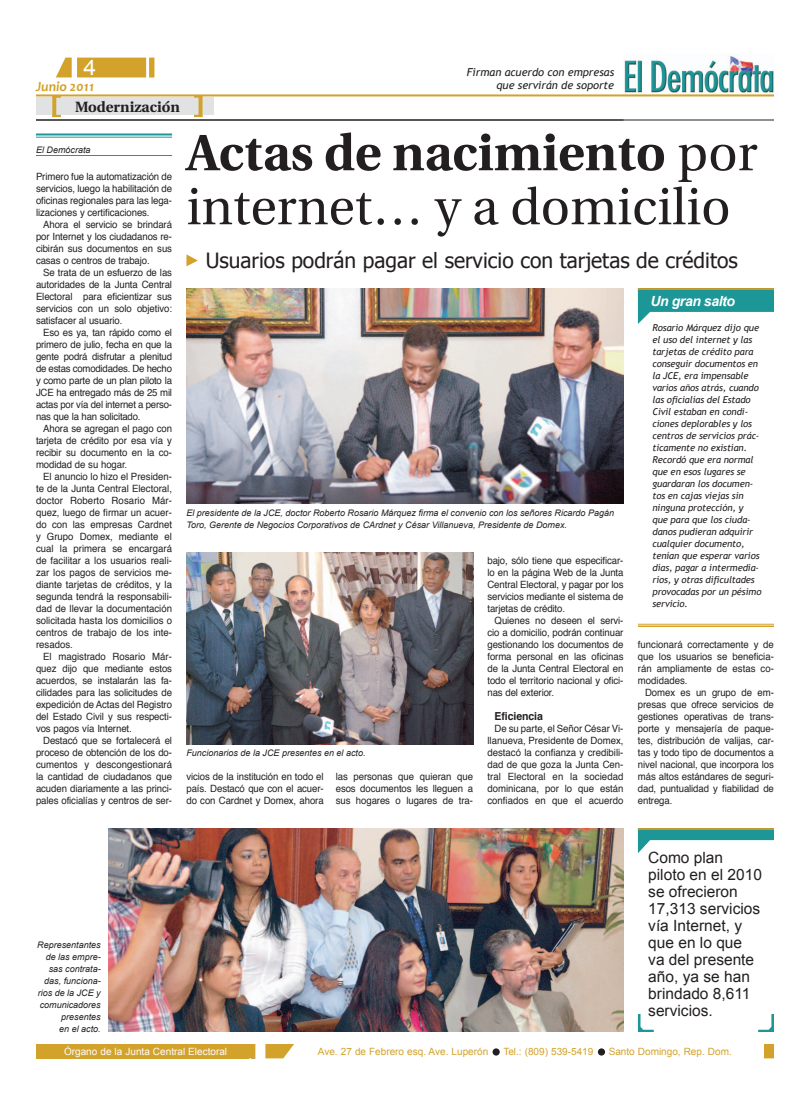
<style>
.page{position:relative;width:810px;height:1116px;background:#fff}
.page>*{position:absolute;margin:0;border:0;box-sizing:border-box;transform-origin:0 0}
.t1{font:51px/54px "Utopia";color:#231f20}
.t2{font:21.5px "Arial";color:#fff;scale:1.07 1}
.t3{font:21px "Tahoma";color:#231f20}
.t4{font:15.5px/17px "Arial";color:#231f20}
.t5{font:700 14.8px "Utopia";color:#231f20}
.t6{font:italic 700 14px "Arial";letter-spacing:-.03em;color:#fff}
.t7{font:italic 700 14px "Candara";color:#d2a22a}
.t8{font:italic 11px/13.2px "Trebuchet MS";color:#231f20;text-align:right}
.t9{font:700 11px "Helvetica";letter-spacing:-.01em;color:#231f20;scale:.96 1}
.t10{font:10px/12px "Helvetica";letter-spacing:-.01em;color:#231f20;text-align:justify;scale:.96 1}
.t11{font:10px "Arial";color:#d2a22a}
.t12{font:10px "Arial";color:#fff}
.t13{font:italic 9.5px/12px "Trebuchet MS";letter-spacing:-.01em;color:#231f20}
.t14{font:italic 9px/12px "Arial";color:#231f20}
.s1{font-weight:700}
</style>
<div class="page">
<svg style="left:56px;top:58px;width:90px;height:19px;background:#d4a736"></svg>
<div style="left:72px;top:56px;width:5px;height:23px;background:#fff"></div>
<div style="left:149px;top:58px;width:5px;height:20px;background:#d2a22a"></div>
<div style="left:36px;top:1044px;width:213px;height:14px;background:#d2a22a"></div>
<div style="left:764px;top:1044px;width:10px;height:14px;background:#d2a22a"></div>
<svg style="left:249px;top:1044px;width:45px;height:14px"></svg>
<div style="left:255px;top:1042px;width:10px;height:19px;background:#fff"></div>
<div style="left:493px;top:1048px;width:7px;height:8px;background:#231f20;border-radius:50%"></div>
<div style="left:598px;top:1048px;width:7px;height:8px;background:#231f20;border-radius:50%"></div>
<img style="left:624px;top:56px;width:150px;height:41px">
<hr style="left:36px;top:94px;width:738px;height:2px;background:#d2a22a">
<div style="left:36px;top:98px;width:177px;height:17px;background:#e1e2e4"></div>
<svg style="left:52px;top:96px;width:9px;height:21px"></svg>
<svg style="left:194px;top:96px;width:8px;height:21px"></svg>
<hr style="left:36px;top:120px;width:738px;height:1px;background:#231f20">
<hr style="left:36px;top:134px;width:136px;height:2px;background:#1d9698">
<hr style="left:36px;top:137px;width:136px;height:1px;background:#1d9698">
<hr style="left:36px;top:155px;width:136px;height:1px;background:#1d9698">
<svg style="left:186px;top:254px;width:12px;height:12px"></svg>
<img style="left:108px;top:828px;width:516px;height:204px">
<img style="left:186px;top:552px;width:287px;height:192px">
<img style="left:186px;top:288px;width:438px;height:216px">
<svg style="left:638px;top:290px;width:136px;height:34px"></svg>
<hr style="left:638px;top:624px;width:136px;height:1px;background:#d2a22a">
<hr style="left:638px;top:626px;width:136px;height:1px;background:#d2a22a">
<svg style="left:638px;top:830px;width:136px;height:23px"></svg>
<svg style="left:638px;top:1014px;width:16px;height:18px"></svg>
<svg style="left:758px;top:1014px;width:16px;height:18px"></svg>
<hr style="left:638px;top:828px;width:136px;height:2px;background:#c5982e">
<hr style="left:638px;top:288px;width:136px;height:2px;background:#c5982e">
<h2 class="t2" style="left:83px;top:55px;width:13px">4</h2>
<h3 class="t7" style="left:36px;top:78px;width:60px">Junio 2011</h3>
<h3 class="t5" style="left:75px;top:98px;width:106px">Modernización</h3>
<h3 class="t5" style="left:89px;top:98px;width:72px">Antetitulo</h3>
<p class="t8" style="left:467px;top:66px;width:149px">Firman acuerdo con empresas que servirán de soporte</p>
<p class="t14" style="left:36px;top:144px;width:56px">El Demócrata</p>
<p class="t10" style="left:36px;top:170px;width:143px">Primero fue la automatización de servicios, luego la habilitación de oficinas regionales para las lega&shy;lizaciones y certificaciones.</p>
<p class="t10" style="left:36px;top:218px;width:143px;text-indent:7px">Ahora el servicio se brindará por Internet y los ciudadanos re&shy;cibirán sus documentos en sus casas o centros de trabajo.</p>
<p class="t10" style="left:36px;top:266px;width:143px;text-indent:7px">Se trata de un esfuerzo de las autoridades de la Junta Central Electoral para eficientizar sus servicios con un solo objetivo: satisfacer al usuario.</p>
<p class="t10" style="left:36px;top:326px;width:143px;text-indent:7px">Eso es ya, tan rápido como el primero de julio, fecha en que la gente podrá disfrutar a plenitud de estas comodidades. De hecho y como parte de un plan piloto la JCE ha entregado más de 25 mil actas por vía del internet a perso&shy;nas que la han solicitado.</p>
<p class="t10" style="left:36px;top:422px;width:143px;text-indent:7px">Ahora se agregan el pago con tarjeta de crédito por esa vía y recibir su documento en la co&shy;modidad de su hogar.</p>
<p class="t10" style="left:36px;top:470px;width:143px;text-indent:7px">El anuncio lo hizo el Presiden&shy;te de la Junta Central Electoral, doctor Roberto Rosario Már&shy;quez, luego de firmar un acuer&shy;do con las empresas Cardnet y Grupo Domex, mediante el cual la primera se encargará de facilitar a los usuarios reali&shy;zar los pagos de servicios me&shy;diante tarjetas de créditos, y la segunda tendrá la responsabili&shy;dad de llevar la documentación solicitada hasta los domicilios o centros de trabajo de los inte&shy;resados.</p>
<p class="t10" style="left:36px;top:650px;width:143px;text-indent:7px">El magistrado Rosario Már&shy;quez dijo que mediante estos acuerdos, se instalarán las fa&shy;cilidades para las solicitudes de expedición de Actas del Registro del Estado Civil y sus respecti&shy;vos pagos vía Internet.</p>
<p class="t10" style="left:36px;top:734px;width:143px;text-indent:7px">Destacó que se fortalecerá el proceso de obtención de los do&shy;cumentos y descongestionará la cantidad de ciudadanos que acuden diariamente a las princi&shy;pales oficialías y centros de ser-</p>
<h1 class="t1" style="left:186px;top:127px;width:573px"><span class="s1">Actas de nacimiento</span> por internet… y a domicilio</h1>
<h3 class="t3" style="left:206px;top:247px;width:534px">Usuarios podrán pagar el servicio con tarjetas de créditos</h3>
<p class="t14" style="left:186px;top:507px;width:429px">El presidente de la JCE, doctor Roberto Rosario Márquez firma el convenio con los señores Ricardo Pagán<br>Toro, Gerente de Negocios Corporativos de CArdnet y César Villanueva, Presidente de Domex.</p>
<p class="t14" style="left:186px;top:747px;width:181px">Funcionarios de la JCE presentes en el acto.</p>
<p class="t10" style="left:186px;top:770px;width:144px">vicios de la institución en todo el país. Destacó que con el acuer&shy;do con Cardnet y Domex, ahora</p>
<p class="t10" style="left:336px;top:770px;width:144px">las personas que quieran que esos documentos les lleguen a sus hogares o lugares de tra-</p>
<p class="t10" style="left:487px;top:554px;width:143px">bajo, sólo tiene que especificar&shy;lo en la página Web de la Junta Central Electoral, y pagar por los servicios mediante el sistema de tarjetas de crédito.</p>
<p class="t10" style="left:487px;top:614px;width:143px;text-indent:7px">Quienes no deseen el servi&shy;cio a domicilio, podrán continuar gestionando los documentos de forma personal en las oficinas de la Junta Central Electoral en todo el territorio nacional y ofici&shy;nas del exterior.</p>
<p class="t9" style="left:495px;top:706px;width:52px">Eficiencia</p>
<p class="t10" style="left:487px;top:722px;width:143px;text-indent:7px">De su parte, el Señor César Vi&shy;llanueva, Presidente de Domex, destacó la confianza y credibili&shy;dad de que goza la Junta Cen&shy;tral Electoral en la sociedad dominicana, por lo que están confiados en que el acuerdo</p>
<h3 class="t6" style="left:651px;top:293px;width:86px">Un gran salto</h3>
<p class="t13" style="left:652px;top:322px;width:110px">Rosario Márquez dijo que el uso del internet y las tarjetas de crédito para conseguir documentos en la JCE, era impensable varios años atrás, cuando las oficialías del Estado<br>Civil estaban en condi&shy;ciones deplorables y los centros de servicios prác&shy;ticamente no existían.<br>Recordó que era normal que en esos lugares se guardaran los documen&shy;tos en cajas viejas sin ninguna protección, y<br>que para que los ciuda&shy;danos pudieran adquirir cualquier documento, tenían que esperar varios días, pagar a intermedia&shy;rios, y otras dificultades provocadas por un pésimo servicio.</p>
<p class="t10" style="left:638px;top:638px;width:143px">funcionará correctamente y de que los usuarios se beneficia&shy;rán ampliamente de estas co&shy;modidades.</p>
<p class="t10" style="left:638px;top:686px;width:143px;text-indent:7px">Domex es un grupo de em&shy;presas que ofrece servicios de gestiones operativas de trans&shy;porte y mensajería de paque&shy;tes, distribución de valijas, car&shy;tas y todo tipo de documentos a nivel nacional, que incorpora los más altos estándares de seguri&shy;dad, puntualidad y fiabilidad de entrega.</p>
<p class="t14" style="left:37px;top:939px;width:65px;text-align:right">Representantes de las empre&shy;sas contrata&shy;das, funciona&shy;rios de la JCE y comunicadores presentes<br>en el acto.</p>
<h3 class="t4" style="left:648px;top:849px;width:115px">Como plan piloto en el 2010 se ofrecieron<br>17,313 servicios vía Internet, y que en lo que va del presente año, ya se han brindado 8,611 servicios.</h3>
<p class="t12" style="left:64px;top:1045px;width:165px">Órgano de la Junta Central Electoral</p>
<p class="t11" style="left:318px;top:1046px;width:172px">Ave. 27 de Febrero esq. Ave. Luperón</p>
<p class="t11" style="left:503px;top:1046px;width:92px">Tel.: (809) 539-5419</p>
<p class="t11" style="left:609px;top:1046px;width:125px">Santo Domingo, Rep. Dom.</p>
</div>
